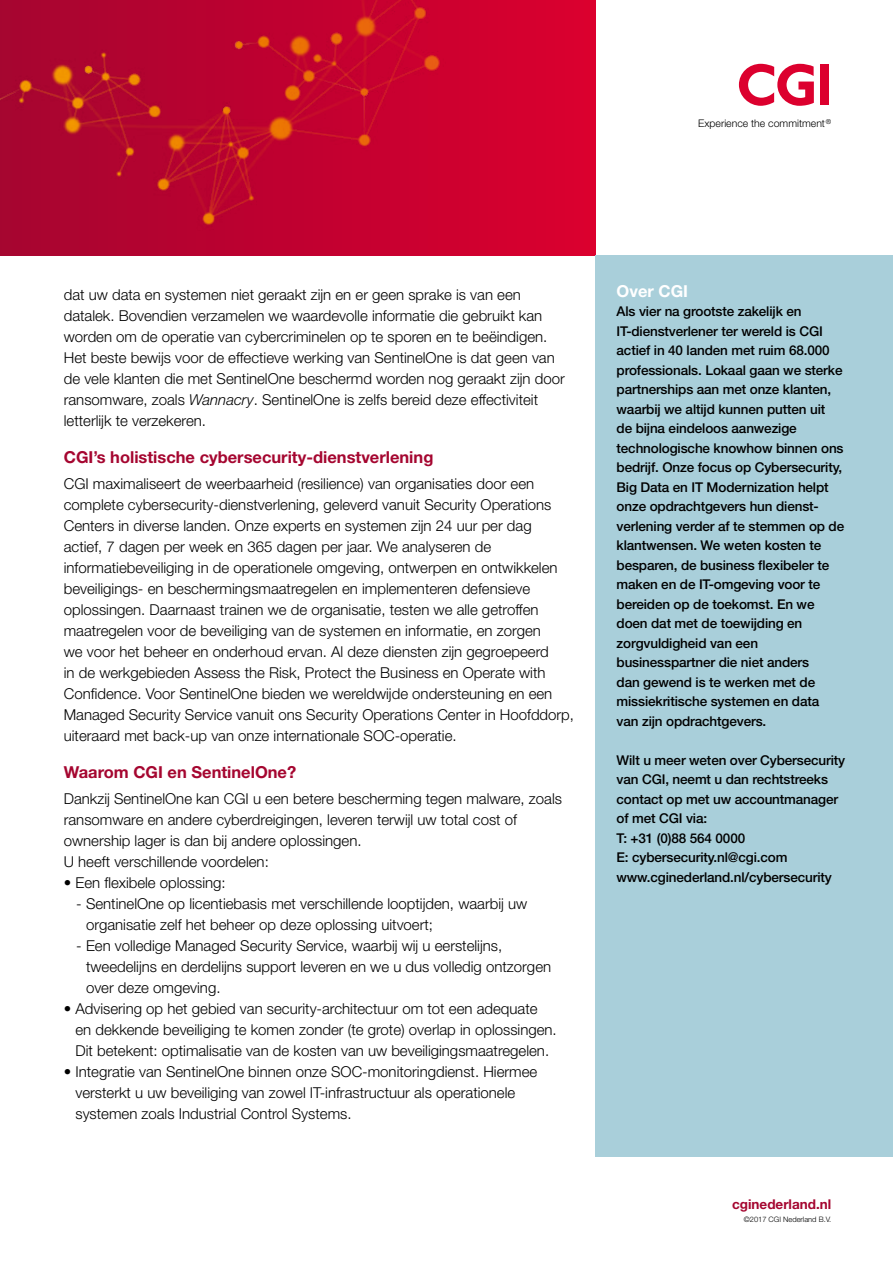
<style>
.page{position:relative;width:893px;height:1263px;background:#fff}
.page>*{position:absolute;margin:0;border:0;box-sizing:border-box;transform-origin:0 0}
.t1{font:700 16.5px "Helvetica Neue LT Std";color:#a50630}
.t2{font:700 16.5px "Helvetica Neue LT Std";color:#fff}
.t3{font:300 15px/21px "Helvetica Neue LT Std";color:#000}
.t4{font:500 13.5px/19.5px "Helvetica Neue LT Std";letter-spacing:-.01em;color:#000}
.t5{font:700 13.5px "Helvetica Neue LT Std";color:#a50630}
.t6{font:300 10.5px "Helvetica Neue LT Std";color:#000}
.t7{font:300 7.5px "Helvetica Neue LT Std";color:#000}
.s1{font-style:italic}
</style>
<div class="page">
<svg style="left:739px;top:64px;width:75px;height:42px"></svg>
<div style="left:820px;top:65px;width:9px;height:40px;background:#dc002e"></div>
<div style="left:595px;top:255px;width:298px;height:902px;background:#a9cfda"></div>
<img style="left:0;top:0;width:595px;height:255px">
<p class="t6" style="left:698px;top:116px;width:135px">Experience the commitment<sup>®</sup></p>
<p class="t3" style="left:64px;top:284px;width:502px">dat uw data en systemen niet geraakt zijn en er geen sprake is van een datalek. Bovendien verzamelen we waardevolle informatie die gebruikt kan worden om de operatie van cybercriminelen op te sporen en te beëindigen.<br>Het beste bewijs voor de effectieve werking van SentinelOne is dat geen van de vele klanten die met SentinelOne beschermd worden nog geraakt zijn door ransomware, zoals <span class="s1">Wannacry</span>. SentinelOne is zelfs bereid deze effectiviteit letterlijk te verzekeren.</p>
<p class="t1" style="left:64px;top:447px;width:371px">CGI’s holistische cybersecurity-dienstverlening</p>
<p class="t3" style="left:64px;top:473px;width:512px">CGI maximaliseert de weerbaarheid (resilience) van organisaties door een complete cybersecurity-dienstverlening, geleverd vanuit Security Operations Centers in diverse landen. Onze experts en systemen zijn 24 uur per dag<br>actief, 7 dagen per week en 365 dagen per jaar. We analyseren de informatiebeveiliging in de operationele omgeving, ontwerpen en ontwikkelen beveiligings- en beschermingsmaatregelen en implementeren defensieve oplossingen. Daarnaast trainen we de organisatie, testen we alle getroffen maatregelen voor de beveiliging van de systemen en informatie, en zorgen<br>we voor het beheer en onderhoud ervan. Al deze diensten zijn gegroepeerd<br>in de werkgebieden Assess the Risk, Protect the Business en Operate with Confidence. Voor SentinelOne bieden we wereldwijde ondersteuning en een Managed Security Service vanuit ons Security Operations Center in Hoofddorp, uiteraard met back-up van onze internationale SOC-operatie.</p>
<p class="t1" style="left:64px;top:762px;width:234px">Waarom CGI en SentinelOne?</p>
<p class="t3" style="left:64px;top:788px;width:500px">Dankzij SentinelOne kan CGI u een betere bescherming tegen malware, zoals ransomware en andere cyberdreigingen, leveren terwijl uw total cost of ownership lager is dan bij andere oplossingen.<br>U heeft verschillende voordelen:</p>
<p class="t3" style="left:64px;top:872px;width:163px">• Een flexibele oplossing:</p>
<p class="t3" style="left:86px;top:893px;width:443px;text-indent:-10px">- SentinelOne op licentiebasis met verschillende looptijden, waarbij uw organisatie zelf het beheer op deze oplossing uitvoert;</p>
<p class="t3" style="left:86px;top:935px;width:467px;text-indent:-10px">- Een volledige Managed Security Service, waarbij wij u eerstelijns, tweedelijns en derdelijns support leveren en we u dus volledig ontzorgen over deze omgeving.</p>
<p class="t3" style="left:75px;top:998px;width:483px;text-indent:-12px">• Advisering op het gebied van security-architectuur om tot een adequate en dekkende beveiliging te komen zonder (te grote) overlap in oplossingen.<br>Dit betekent: optimalisatie van de kosten van uw beveiligingsmaatregelen.</p>
<p class="t3" style="left:75px;top:1061px;width:463px;text-indent:-12px">• Integratie van SentinelOne binnen onze SOC-monitoringdienst. Hiermee versterkt u uw beveiliging van zowel IT-infrastructuur als operationele systemen zoals Industrial Control Systems.</p>
<p class="t2" style="left:617px;top:281px;width:73px">Over CGI</p>
<p class="t4" style="left:617px;top:301px;width:229px">Als vier na grootste zakelijk en<br>IT-dienstverlener ter wereld is CGI actief in 40 landen met ruim 68.000 professionals. Lokaal gaan we sterke partnerships aan met onze klanten, waarbij we altijd kunnen putten uit de bijna eindeloos aanwezige technologische knowhow binnen ons bedrijf. Onze focus op Cybersecurity,<br>Big Data en IT Modernization helpt onze opdrachtgevers hun dienst&shy;verlening verder af te stemmen op de klantwensen. We weten kosten te besparen, de business flexibeler te maken en de IT-omgeving voor te bereiden op de toekomst. En we doen dat met de toewijding en zorgvuldigheid van een businesspartner die niet anders<br>dan gewend is te werken met de missiekritische systemen en data van zijn opdrachtgevers.</p>
<p class="t4" style="left:617px;top:750px;width:230px">Wilt u meer weten over Cybersecurity van CGI, neemt u dan rechtstreeks contact op met uw accountmanager of met CGI via:<br>T: +31 (0)88 564 0000<br>E: cybersecurity.nl@cgi.com www.cginederland.nl/cybersecurity</p>
<p class="t5" style="left:732px;top:1196px;width:101px">cginederland.nl</p>
<p class="t7" style="left:744px;top:1215px;width:89px">©2017 CGI Nederland B.V.</p>
</div>
